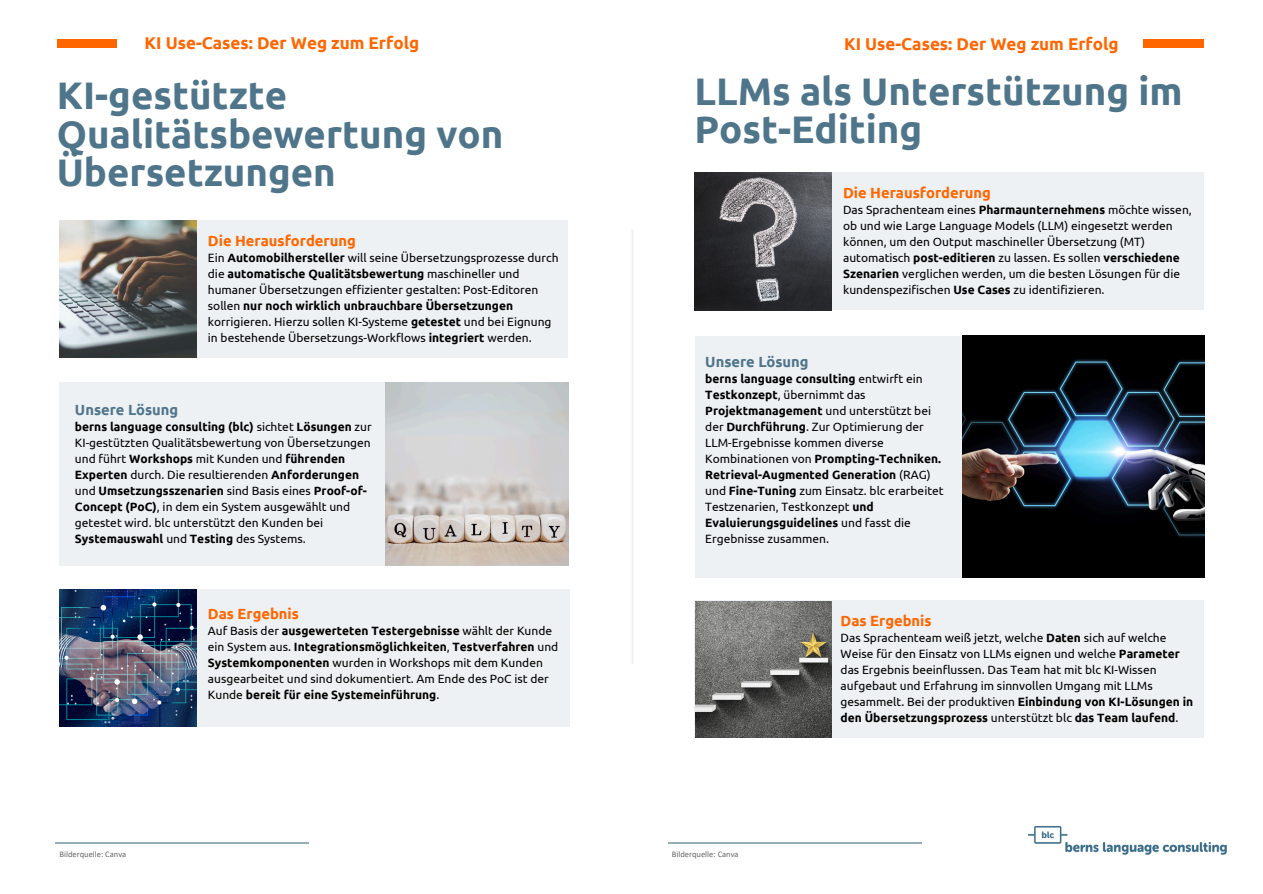
<style>
.page{position:relative;width:1263px;height:894px;background:#fff}
.page>*{position:absolute;margin:0;border:0;box-sizing:border-box;transform-origin:0 0}
.t1{font:700 38.4px/38.2px "Ubuntu";color:#4f758b}
.t2{font:700 17.1px "Ubuntu";color:#f60}
.t3{font:700 14.7px "Ubuntu";color:#f60}
.t4{font:700 14.7px "Ubuntu";color:#4f758b}
.t5{font:12px/16px "Ubuntu";color:#000}
.t6{font:8.55px "Calibri";color:#676767}
.s1{font-weight:700}
</style>
<div class="page">
<hr style="left:631px;top:230px;width:3px;height:433px;background:#edf1f3">
<img style="left:1028px;top:825px;width:199px;height:30px">
<div style="left:694px;top:335px;width:509px;height:242px;background:#edf1f3"></div>
<div style="left:694px;top:600px;width:510px;height:137px;background:#edf1f3"></div>
<div style="left:694px;top:172px;width:510px;height:138px;background:#edf1f3"></div>
<hr style="left:668px;top:842px;width:253px;height:1px;background:#95acb9">
<img style="left:1144px;top:40px;width:59px;height:8px">
<img style="left:57px;top:40px;width:60px;height:8px">
<hr style="left:55px;top:842px;width:254px;height:1px;background:#95acb9">
<div style="left:59px;top:220px;width:509px;height:137px;background:#edf1f3"></div>
<div style="left:59px;top:382px;width:509px;height:183px;background:#edf1f3"></div>
<div style="left:61px;top:589px;width:509px;height:136px;background:#edf1f3"></div>
<img style="left:60px;top:220px;width:137px;height:138px">
<img style="left:385px;top:382px;width:183px;height:183px">
<img style="left:59px;top:589px;width:138px;height:137px">
<img style="left:694px;top:172px;width:138px;height:138px">
<img style="left:962px;top:335px;width:242px;height:242px">
<img style="left:696px;top:601px;width:136px;height:136px">
<h3 class="t2" style="left:145px;top:33px;width:276px">KI Use-Cases: Der Weg zum Erfolg</h3>
<p class="t1" style="left:57px;top:76px;width:448px">KI-gestützte<br>Qualitätsbewertung von<br>Übersetzungen</p>
<p class="t3" style="left:208px;top:232px;width:149px">Die Herausforderung</p>
<p class="t5" style="left:208px;top:249px;width:352px">Ein <span class="s1">Automobilhersteller</span> will seine Übersetzungsprozesse durch die <span class="s1">automatische Qualitätsbewertung</span> maschineller und humaner Übersetzungen effizienter gestalten: Post-Editoren sollen <span class="s1">nur noch wirklich unbrauchbare Übersetzungen </span>korrigieren. Hierzu sollen KI-Systeme <span class="s1">getestet</span> und bei Eignung in bestehende Übersetzungs-Workflows <span class="s1">integriert</span> werden.</p>
<p class="t4" style="left:75px;top:401px;width:105px">Unsere Lösung</p>
<p class="t5" style="left:75px;top:418px;width:298px"><span class="s1">berns language consulting (blc)</span> sichtet <span class="s1">Lösungen</span> zur KI-gestützten Qualitätsbewertung von Übersetzungen und führt <span class="s1">Workshops</span> mit Kunden und <span class="s1">führenden Experten</span> durch. Die resultierenden <span class="s1">Anforderungen </span>und <span class="s1">Umsetzungsszenarien</span> sind Basis eines <span class="s1">Proof-of-Concept (PoC)</span>, in dem ein System ausgewählt und getestet wird. blc unterstützt den Kunden bei <span class="s1">Systemauswahl</span> und <span class="s1">Testing</span> des Systems.</p>
<h3 class="t6" style="left:60px;top:850px;width:68px">Bilderquelle: Canva</h3>
<p class="t3" style="left:208px;top:604px;width:93px">Das Ergebnis</p>
<p class="t5" style="left:208px;top:622px;width:352px">Auf Basis der <span class="s1">ausgewerteten Testergebnisse</span> wählt der Kunde ein System aus. <span class="s1">Integrationsmöglichkeiten</span>, <span class="s1">Testverfahren</span> und <span class="s1">Systemkomponenten</span> wurden in Workshops mit dem Kunden ausgearbeitet und sind dokumentiert. Am Ende des PoC ist der Kunde <span class="s1">bereit für eine Systemeinführung</span>.</p>
<h3 class="t2" style="left:844px;top:34px;width:276px">KI Use-Cases: Der Weg zum Erfolg</h3>
<h3 class="t1" style="left:694px;top:71px;width:490px">LLMs als Unterstützung im<br>Post-Editing</h3>
<p class="t3" style="left:843px;top:184px;width:149px">Die Herausforderung</p>
<p class="t5" style="left:843px;top:201px;width:350px">Das Sprachenteam eines <span class="s1">Pharmaunternehmens</span> möchte wissen, ob und wie Large Language Models (LLM) eingesetzt werden können, um den Output maschineller Übersetzung (MT) automatisch <span class="s1">post-editieren</span> zu lassen. Es sollen <span class="s1">verschiedene Szenarien</span> verglichen werden, um die besten Lösungen für die kundenspezifischen <span class="s1">Use Cases</span> zu identifizieren.</p>
<h3 class="t4" style="left:705px;top:353px;width:105px">Unsere Lösung</h3>
<h3 class="t5" style="left:705px;top:370px;width:240px"><span class="s1">berns language consulting</span> entwirft ein <span class="s1">Testkonzept</span>, übernimmt das <span class="s1">Projektmanagement</span> und unterstützt bei der <span class="s1">Durchführung</span>. Zur Optimierung der LLM-Ergebnisse kommen diverse Kombinationen von <span class="s1">Prompting-Techniken.<br>Retrieval-Augmented Generation</span> (RAG) und <span class="s1">Fine-Tuning</span> zum Einsatz. blc erarbeitet Testzenarien, Testkonzept <span class="s1">und Evaluierungsguidelines</span> und fasst die Ergebnisse zusammen.</h3>
<p class="t6" style="left:672px;top:850px;width:68px">Bilderquelle: Canva</p>
<p class="t3" style="left:841px;top:612px;width:93px">Das Ergebnis</p>
<p class="t5" style="left:841px;top:629px;width:354px">Das Sprachenteam weiß jetzt, welche <span class="s1">Daten</span> sich auf welche Weise für den Einsatz von LLMs eignen und welche <span class="s1">Parameter </span>das Ergebnis beeinflussen. Das Team hat mit blc KI-Wissen aufgebaut und Erfahrung im sinnvollen Umgang mit LLMs gesammelt. Bei der produktiven <span class="s1">Einbindung von KI-Lösungen in den Übersetzungsprozess</span> unterstützt blc <span class="s1">das Team laufend</span>.</p>
</div>
